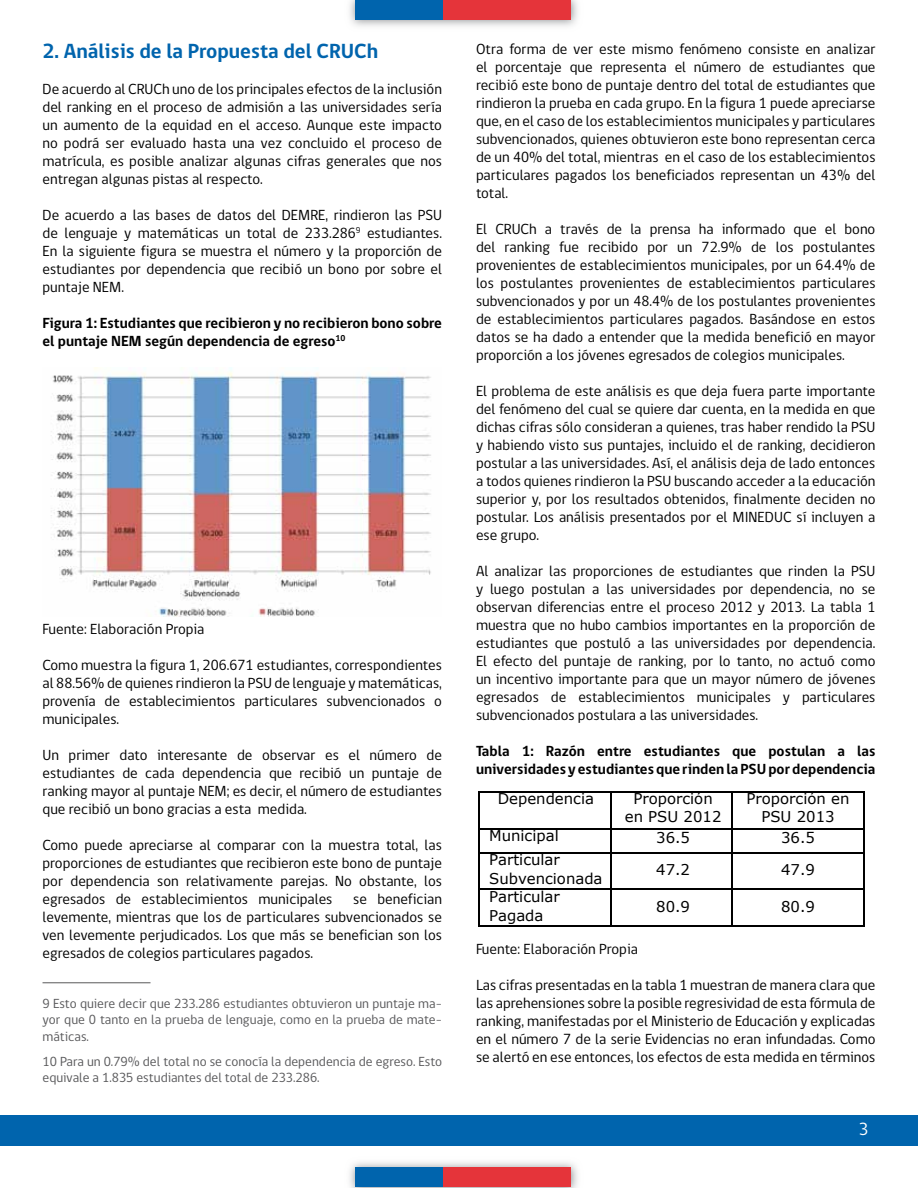
<style>
.page{position:relative;width:918px;height:1188px;background:#fff}
.page>*{position:absolute;margin:0;border:0;box-sizing:border-box;transform-origin:0 0}
.t1{font:700 21px "gob CL";color:#0064ad}
.t2{font:18px "gob CL";color:#fff}
.t3{font:15px/18px "gob CL";color:#000;text-align:justify}
.t4{font:700 15px/18px "gob CL";color:#000}
.t5{font:14.85px/18.6px "Verdana";color:#000;text-align:center}
.t6{font:13.5px/16.2px "gob CL";color:#58585a;text-align:justify}
</style>
<div class="page">
<img style="left:349px;top:0;width:229px;height:27px">
<div style="left:355px;top:1px;width:89px;height:19px;background:#0064ad"></div>
<div style="left:444px;top:1px;width:127px;height:19px;background:#e5343a"></div>
<img style="left:349px;top:1162px;width:229px;height:26px">
<div style="left:355px;top:1168px;width:89px;height:19px;background:#0064ad"></div>
<div style="left:444px;top:1168px;width:127px;height:19px;background:#e5343a"></div>
<div style="left:0;top:1115px;width:918px;height:30px;background:#0064ad"></div>
<img style="left:51px;top:367px;width:380px;height:249px">
<hr style="left:43px;top:983px;width:108px;height:1px;background:#58585a">
<hr style="left:480px;top:791px;width:130px;height:2px;background:#000">
<hr style="left:612px;top:791px;width:119px;height:2px;background:#000">
<hr style="left:733px;top:791px;width:130px;height:2px;background:#000">
<hr style="left:478px;top:793px;width:2px;height:35px;background:#000">
<hr style="left:610px;top:793px;width:2px;height:35px;background:#000">
<hr style="left:731px;top:793px;width:2px;height:35px;background:#000">
<hr style="left:863px;top:793px;width:2px;height:35px;background:#000">
<hr style="left:480px;top:828px;width:130px;height:2px;background:#000">
<hr style="left:612px;top:828px;width:119px;height:2px;background:#000">
<hr style="left:733px;top:828px;width:130px;height:2px;background:#000">
<hr style="left:478px;top:830px;width:2px;height:22px;background:#000">
<hr style="left:610px;top:830px;width:2px;height:22px;background:#000">
<hr style="left:731px;top:830px;width:2px;height:22px;background:#000">
<hr style="left:863px;top:830px;width:2px;height:22px;background:#000">
<hr style="left:480px;top:852px;width:130px;height:2px;background:#000">
<hr style="left:612px;top:852px;width:119px;height:2px;background:#000">
<hr style="left:733px;top:852px;width:130px;height:2px;background:#000">
<hr style="left:478px;top:854px;width:2px;height:34px;background:#000">
<hr style="left:610px;top:854px;width:2px;height:34px;background:#000">
<hr style="left:731px;top:854px;width:2px;height:34px;background:#000">
<hr style="left:863px;top:854px;width:2px;height:34px;background:#000">
<hr style="left:480px;top:888px;width:130px;height:1px;background:#000">
<hr style="left:612px;top:888px;width:119px;height:1px;background:#000">
<hr style="left:733px;top:888px;width:130px;height:1px;background:#000">
<hr style="left:478px;top:889px;width:2px;height:36px;background:#000">
<hr style="left:480px;top:925px;width:130px;height:2px;background:#000">
<hr style="left:610px;top:889px;width:2px;height:36px;background:#000">
<hr style="left:612px;top:925px;width:119px;height:2px;background:#000">
<hr style="left:731px;top:889px;width:2px;height:36px;background:#000">
<hr style="left:733px;top:925px;width:130px;height:2px;background:#000">
<hr style="left:863px;top:889px;width:2px;height:36px;background:#000">
<h1 class="t1" style="left:43px;top:37px;width:337px">2. Análisis de la Propuesta del CRUCh</h1>
<p class="t3" style="left:43px;top:81px;width:401px">De acuerdo al CRUCh uno de los principales efectos de la inclusión del ranking en el proceso de admisión a las universidades sería un aumento de la equidad en el acceso. Aunque este impacto no podrá ser evaluado hasta una vez concluido el proceso de matrícula, es posible analizar algunas cifras generales que nos entregan algunas pistas al respecto.</p>
<p class="t3" style="left:43px;top:207px;width:401px">De acuerdo a las bases de datos del DEMRE, rindieron las PSU de lenguaje y matemáticas un total de 233.286<sup>9</sup> estudiantes.<br>En la siguiente figura se muestra el número y la proporción de estudiantes por dependencia que recibió un bono por sobre el puntaje NEM.</p>
<p class="t4" style="left:43px;top:315px;width:401px">Figura 1: Estudiantes que recibieron y no recibieron bono sobre el puntaje NEM según dependencia de egreso<sup>10</sup></p>
<p class="t3" style="left:43px;top:620px;width:164px">Fuente: Elaboración Propia</p>
<p class="t3" style="left:43px;top:656px;width:401px">Como muestra la figura 1, 206.671 estudiantes, correspondientes al 88.56% de quienes rindieron la PSU de lenguaje y matemáticas, provenía de establecimientos particulares subvencionados o municipales.</p>
<p class="t3" style="left:43px;top:746px;width:401px">Un primer dato interesante de observar es el número de estudiantes de cada dependencia que recibió un puntaje de ranking mayor al puntaje NEM; es decir, el número de estudiantes que recibió un bono gracias a esta medida.</p>
<p class="t3" style="left:43px;top:836px;width:401px">Como puede apreciarse al comparar con la muestra total, las proporciones de estudiantes que recibieron este bono de puntaje por dependencia son relativamente parejas. No obstante, los egresados de establecimientos municipales</p>
<p class="t3" style="left:43px;top:890px;width:401px;text-indent:311px">se benefician levemente, mientras que los de particulares subvencionados se ven levemente perjudicados. Los que más se benefician son los egresados de colegios particulares pagados.</p>
<p class="t6" style="left:43px;top:996px;width:401px">9 Esto quiere decir que 233.286 estudiantes obtuvieron un puntaje ma&shy;yor que 0 tanto en la prueba de lenguaje, como en la prueba de mate&shy;máticas.</p>
<p class="t6" style="left:43px;top:1054px;width:401px">10 Para un 0.79% del total no se conocía la dependencia de egreso. Esto equivale a 1.835 estudiantes del total de 233.286.</p>
<p class="t3" style="left:476px;top:40px;width:401px">Otra forma de ver este mismo fenómeno consiste en analizar el porcentaje que representa el número de estudiantes que recibió este bono de puntaje dentro del total de estudiantes que rindieron la prueba en cada grupo. En la figura 1 puede apreciarse que, en el caso de los establecimientos municipales y particulares subvencionados, quienes obtuvieron este bono representan cerca de un 40% del total, mientras en el caso de los establecimientos particulares pagados los beneficiados representan un 43% del total.</p>
<p class="t3" style="left:476px;top:220px;width:401px">El CRUCh a través de la prensa ha informado que el bono del ranking fue recibido por un 72.9% de los postulantes provenientes de establecimientos municipales, por un 64.4% de los postulantes provenientes de establecimientos particulares subvencionados y por un 48.4% de los postulantes provenientes de establecimientos particulares pagados. Basándose en estos datos se ha dado a entender que la medida benefició en mayor proporción a los jóvenes egresados de colegios municipales.</p>
<p class="t3" style="left:476px;top:382px;width:401px">El problema de este análisis es que deja fuera parte importante del fenómeno del cual se quiere dar cuenta, en la medida en que dichas cifras sólo consideran a quienes, tras haber rendido la PSU y habiendo visto sus puntajes, incluido el de ranking, decidieron postular a las universidades. Así, el análisis deja de lado entonces a todos quienes rindieron la PSU buscando acceder a la educación superior y, por los resultados obtenidos, finalmente deciden no postular. Los análisis presentados por el MINEDUC sí incluyen a ese grupo.</p>
<p class="t3" style="left:476px;top:562px;width:401px">Al analizar las proporciones de estudiantes que rinden la PSU y luego postulan a las universidades por dependencia, no se observan diferencias entre el proceso 2012 y 2013. La tabla 1 muestra que no hubo cambios importantes en la proporción de estudiantes que postuló a las universidades por dependencia.<br>El efecto del puntaje de ranking, por lo tanto, no actuó como un incentivo importante para que un mayor número de jóvenes egresados de establecimientos municipales y particulares subvencionados postulara a las universidades.</p>
<p class="t4" style="left:476px;top:742px;width:401px">Tabla 1: Razón entre estudiantes que postulan a las universidades y estudiantes que rinden la PSU por dependencia</p>
<p class="t5" style="left:498px;top:789px;width:98px">Dependencia</p>
<p class="t5" style="left:625px;top:789px;width:98px">Proporción en PSU 2012</p>
<p class="t5" style="left:747px;top:789px;width:104px">Proporción en<br>PSU 2013</p>
<p class="t5" style="left:489px;top:826px;width:71px">Municipal</p>
<p class="t5" style="left:656px;top:828px;width:35px">36.5</p>
<p class="t5" style="left:781px;top:828px;width:35px">36.5</p>
<p class="t5" style="left:489px;top:850px;width:115px;text-align:left">Particular<br>Subvencionada</p>
<p class="t5" style="left:656px;top:859px;width:35px">47.2</p>
<p class="t5" style="left:781px;top:859px;width:35px">47.9</p>
<p class="t5" style="left:489px;top:887px;width:72px;text-align:left">Particular<br>Pagada</p>
<p class="t5" style="left:656px;top:897px;width:35px">80.9</p>
<p class="t5" style="left:781px;top:897px;width:35px">80.9</p>
<p class="t3" style="left:476px;top:940px;width:164px">Fuente: Elaboración Propia</p>
<p class="t3" style="left:476px;top:976px;width:401px">Las cifras presentadas en la tabla 1 muestran de manera clara que las aprehensiones sobre la posible regresividad de esta fórmula de ranking, manifestadas por el Ministerio de Educación y explicadas en el número 7 de la serie Evidencias no eran infundadas. Como se alertó en ese entonces, los efectos de esta medida en términos</p>
<p class="t2" style="left:859px;top:1117px;width:11px">3</p>
</div>
